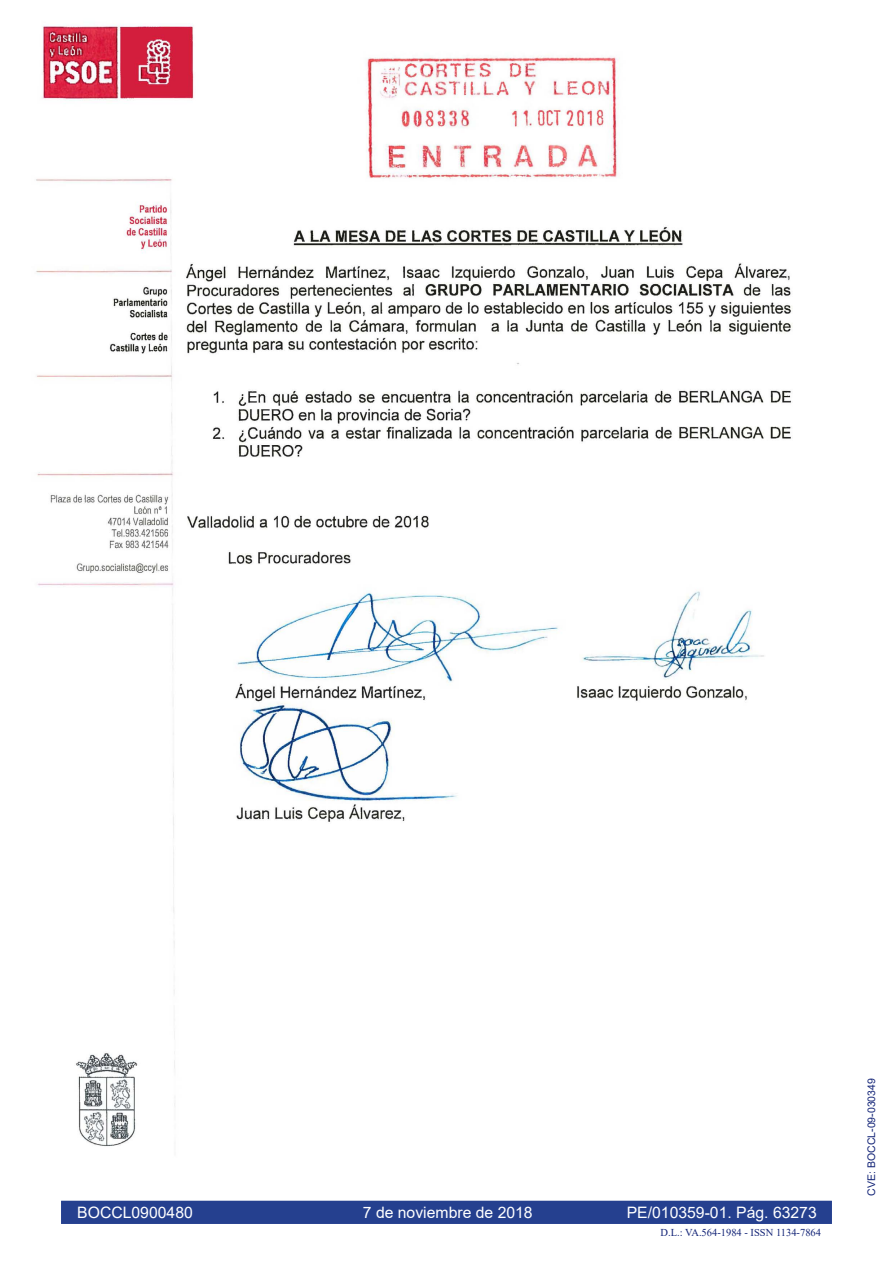
<style>
.page{position:relative;width:893px;height:1263px;background:#fff}
.page>*{position:absolute;margin:0;border:0;box-sizing:border-box;transform-origin:0 0}
.t1{font:15.75px "Arial";color:#fff}
.t2{font:10.5px "Times New Roman";color:#132477}
.t3{font:10.5px "Arial";color:#132477}
</style>
<div class="page">
<div style="left:60px;top:1200px;width:773px;height:25px;background:#25408f"></div>
<div style="left:60px;top:1199px;width:773px;height:26px;border:2px solid #fff"></div>
<img style="left:36px;top:24px;width:797px;height:1176px">
<p class="t1" style="left:77px;top:1202px;width:117px">BOCCL0900480</p>
<p class="t1" style="left:363px;top:1202px;width:171px">7 de noviembre de 2018</p>
<p class="t1" style="left:627px;top:1202px;width:192px">PE/010359-01. Pág. 63273</p>
<p class="t2" style="left:661px;top:1225px;width:162px">D.L.: VA.564-1984 - ISSN 1134-7864</p>
<p class="t3" style="left:864px;top:1195px;width:119px;rotate:-90deg">CVE: BOCCL-09-030349</p>
</div>
